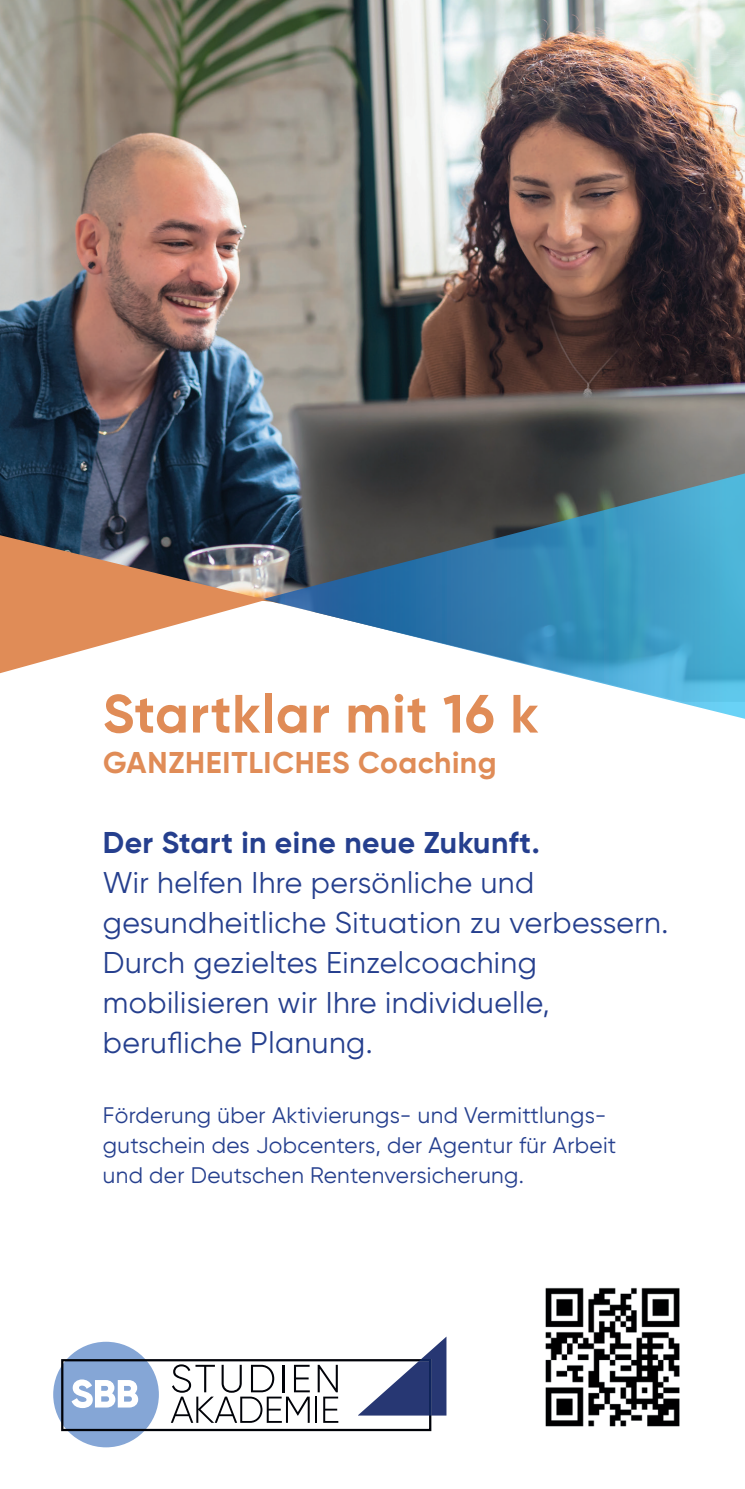
<style>
.page{position:relative;width:745px;height:1489px;background:#fff}
.page>*{position:absolute;margin:0;border:0;box-sizing:border-box;transform-origin:0 0}
.t1{font:700 53.75px "Gilroy";letter-spacing:.02em;color:#e08c57}
.t2{font:30px/40px "Gilroy";letter-spacing:.015em;color:#253f8e}
.t3{font:700 30px "Gilroy";letter-spacing:.015em;color:#253f8e}
.t4{font:700 30px "Gilroy";letter-spacing:.025em;color:#e08c57}
.t5{font:22.5px/30px "Gilroy";letter-spacing:.015em;color:#253f8e}
</style>
<div class="page">
<img style="left:0;top:0;width:744px;height:674px">
<div style="left:53px;top:1341px;width:106px;height:106px;background:#85a6d6;border-radius:50%"></div>
<svg style="left:61px;top:1337px;width:385px;height:93px"></svg>
<img style="left:545px;top:1287px;width:135px;height:140px">
<svg style="left:262px;top:469px;width:482px;height:250px"></svg>
<svg style="left:0;top:535px;width:266px;height:138px"></svg>
<h1 class="t1" style="left:103px;top:680px;width:437px">Startklar mit 16 k</h1>
<p class="t4" style="left:103px;top:743px;width:395px">GANZHEITLICHES Coaching</p>
<p class="t3" style="left:103px;top:823px;width:438px">Der Start in eine neue Zukunft.</p>
<p class="t2" style="left:103px;top:861px;width:566px">Wir helfen Ihre persönliche und gesundheitliche Situation zu verbessern.<br>Durch gezieltes Einzelcoaching mobilisieren wir Ihre individuelle, berufliche Planung.</p>
<p class="t5" style="left:103px;top:1099px;width:514px">Förderung über Aktivierungs- und Vermittlungs&shy;gutschein des Jobcenters, der Agentur für Arbeit und der Deutschen Rentenversicherung.</p>
</div>
